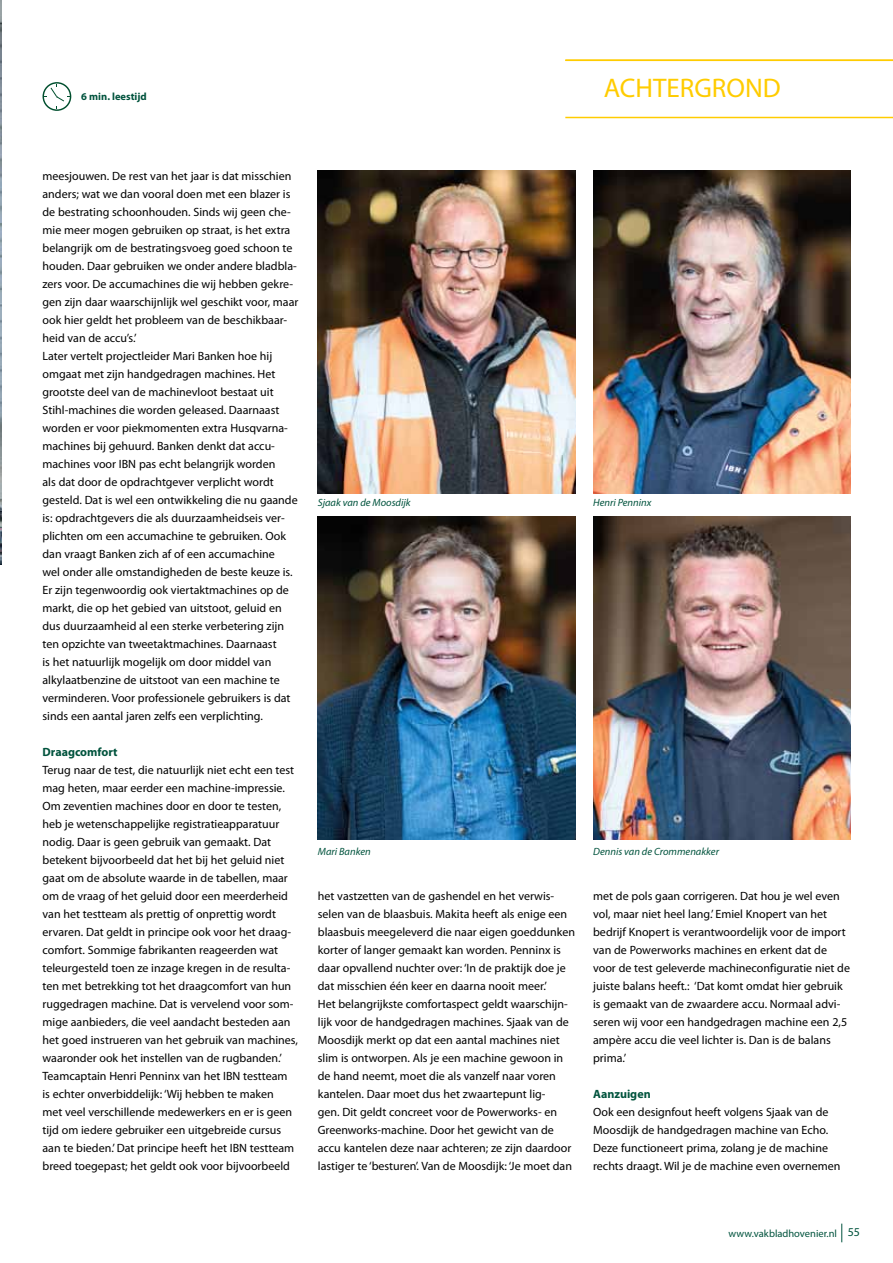
<style>
.page{position:relative;width:893px;height:1263px;background:#fff}
.page>*{position:absolute;margin:0;border:0;box-sizing:border-box;transform-origin:0 0}
.t1{font:27px "Myriad Pro";color:#fc0}
.t2{font:12px/18px "Myriad Pro";color:#000}
.t3{font:700 12px "Myriad Pro";color:#00533d}
.t4{font:italic 10.5px "Myriad Pro";color:#00533d}
.t5{font:10.5px "Myriad Pro";color:#00533d}
.t6{font:700 10.5px "Myriad Pro";color:#00533d}
.s1{font-size:12px}
</style>
<div class="page">
<svg style="left:841px;top:1223px;width:1px;height:19px"></svg>
<hr style="left:565px;top:117px;width:328px;height:1px;background:#fc0">
<hr style="left:565px;top:60px;width:328px;height:1px;background:#fc0">
<svg style="left:43px;top:82px;width:28px;height:29px"></svg>
<img style="left:0;top:0;width:1px;height:565px">
<img style="left:593px;top:170px;width:257px;height:323px">
<img style="left:318px;top:170px;width:257px;height:323px">
<img style="left:593px;top:517px;width:257px;height:323px">
<img style="left:318px;top:517px;width:257px;height:323px">
<p class="t6" style="left:81px;top:90px;width:67px">6 min. leestijd</p>
<h1 class="t1" style="left:604px;top:71px;width:179px">ACHTERGROND</h1>
<p class="t2" style="left:43px;top:167px;width:257px">meesjouwen. De rest van het jaar is dat misschien anders; wat we dan vooral doen met een blazer is de bestrating schoonhouden. Sinds wij geen che&shy;mie meer mogen gebruiken op straat, is het extra belangrijk om de bestratingsvoeg goed schoon te houden. Daar gebruiken we onder andere bladbla&shy;zers voor. De accumachines die wij hebben gekre&shy;gen zijn daar waarschijnlijk wel geschikt voor, maar ook hier geldt het probleem van de beschikbaar&shy;heid van de accu’s.’<br>Later vertelt projectleider Mari Banken hoe hij omgaat met zijn handgedragen machines. Het grootste deel van de machinevloot bestaat uit Stihl-machines die worden geleased. Daarnaast worden er voor piekmomenten extra Husqvarna&shy;machines bij gehuurd. Banken denkt dat accu&shy;machines voor IBN pas echt belangrijk worden<br>als dat door de opdrachtgever verplicht wordt gesteld. Dat is wel een ontwikkeling die nu gaande is: opdrachtgevers die als duurzaamheidseis ver&shy;plichten om een accumachine te gebruiken. Ook dan vraagt Banken zich af of een accumachine<br>wel onder alle omstandigheden de beste keuze is.<br>Er zijn tegenwoordig ook viertaktmachines op de markt, die op het gebied van uitstoot, geluid en dus duurzaamheid al een sterke verbetering zijn ten opzichte van tweetaktmachines. Daarnaast<br>is het natuurlijk mogelijk om door middel van alkylaatbenzine de uitstoot van een machine te verminderen. Voor professionele gebruikers is dat sinds een aantal jaren zelfs een verplichting.</p>
<p class="t3" style="left:43px;top:744px;width:77px">Draagcomfort</p>
<p class="t2" style="left:43px;top:761px;width:257px">Terug naar de test, die natuurlijk niet echt een test mag heten, maar eerder een machine-impressie.<br>Om zeventien machines door en door te testen, heb je wetenschappelijke registratieapparatuur nodig. Daar is geen gebruik van gemaakt. Dat betekent bijvoorbeeld dat het bij het geluid niet gaat om de absolute waarde in de tabellen, maar om de vraag of het geluid door een meerderheid van het testteam als prettig of onprettig wordt ervaren. Dat geldt in principe ook voor het draag&shy;comfort. Sommige fabrikanten reageerden wat teleurgesteld toen ze inzage kregen in de resulta&shy;ten met betrekking tot het draagcomfort van hun ruggedragen machine. Dat is vervelend voor som&shy;mige aanbieders, die veel aandacht besteden aan het goed instrueren van het gebruik van machines, waaronder ook het instellen van de rugbanden.’ Teamcaptain Henri Penninx van het IBN testteam is echter onverbiddelijk: ‘Wij hebben te maken<br>met veel verschillende medewerkers en er is geen tijd om iedere gebruiker een uitgebreide cursus aan te bieden.’ Dat principe heeft het IBN testteam breed toegepast; het geldt ook voor bijvoorbeeld</p>
<p class="t4" style="left:318px;top:496px;width:94px">Sjaak van de Moosdijk</p>
<p class="t4" style="left:593px;top:496px;width:60px">Henri Penninx</p>
<p class="t4" style="left:318px;top:845px;width:54px">Mari Banken</p>
<p class="t4" style="left:593px;top:845px;width:127px">Dennis van de Crommenakker</p>
<p class="t2" style="left:318px;top:887px;width:259px">het vastzetten van de gashendel en het verwis&shy;selen van de blaasbuis. Makita heeft als enige een blaasbuis meegeleverd die naar eigen goeddunken korter of langer gemaakt kan worden. Penninx is daar opvallend nuchter over: ‘In de praktijk doe je dat misschien één keer en daarna nooit meer.’<br>Het belangrijkste comfortaspect geldt waarschijn&shy;lijk voor de handgedragen machines. Sjaak van de Moosdijk merkt op dat een aantal machines niet slim is ontworpen. Als je een machine gewoon in de hand neemt, moet die als vanzelf naar voren kantelen. Daar moet dus het zwaartepunt lig-<br>gen. Dit geldt concreet voor de Powerworks- en Greenworks-machine. Door het gewicht van de accu kantelen deze naar achteren; ze zijn daardoor lastiger te ‘besturen’. Van de Moosdijk: ‘Je moet dan</p>
<p class="t2" style="left:593px;top:887px;width:258px">met de pols gaan corrigeren. Dat hou je wel even vol, maar niet heel lang.’ Emiel Knopert van het bedrijf Knopert is verantwoordelijk voor de import van de Powerworks machines en erkent dat de voor de test geleverde machineconfiguratie niet de juiste balans heeft.: ‘Dat komt omdat hier gebruik is gemaakt van de zwaardere accu. Normaal advi&shy;seren wij voor een handgedragen machine een 2,5 ampère accu die veel lichter is. Dan is de balans prima.’</p>
<p class="t3" style="left:593px;top:1086px;width:59px">Aanzuigen</p>
<p class="t2" style="left:593px;top:1103px;width:249px">Ook een designfout heeft volgens Sjaak van de Moosdijk de handgedragen machine van Echo.<br>Deze functioneert prima, zolang je de machine rechts draagt. Wil je de machine even overnemen</p>
<p class="t5" style="left:729px;top:1227px;width:133px">www.vakbladhovenier.nl <span class="s1">55</span></p>
</div>
